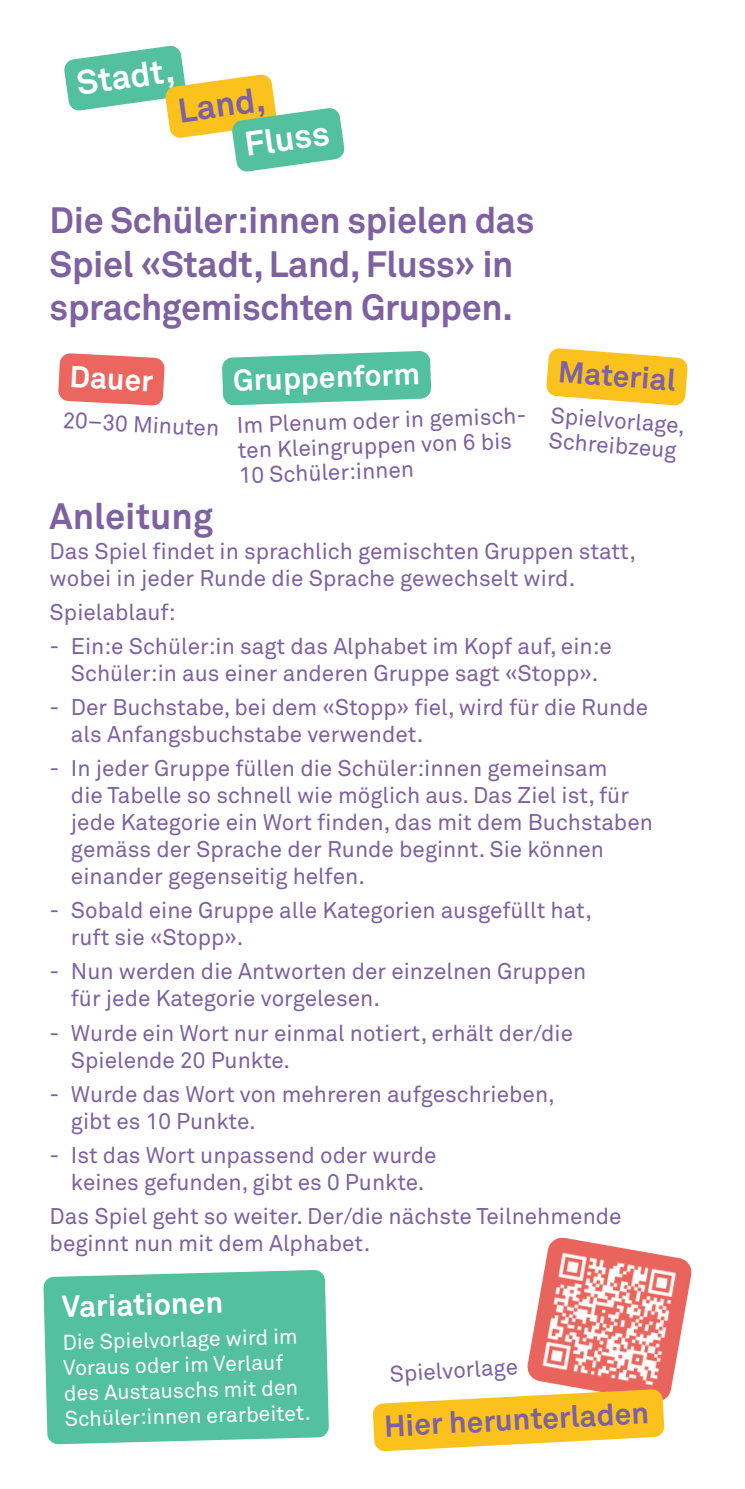
<style>
.page{position:relative;width:745px;height:1489px;background:#fff}
.page>*{position:absolute;margin:0;border:0;box-sizing:border-box;transform-origin:0 0}
.t1{font:700 36.25px/43.5px "Akkurat";letter-spacing:-.01em;color:#7d61a1}
.t2{font:700 33.75px "Akkurat";color:#fff}
.t3{font:700 33.75px "Akkurat";color:#7d61a1}
.t4{font:700 30px "Akkurat";color:#fff}
.t5{font:700 30px "Akkurat";color:#7d61a1}
.t6{font:22.5px/27px "Akkurat";color:#7d61a1}
.t7{font:21.25px/25.5px "Akkurat";color:#fff}
</style>
<div class="page">
<svg style="left:546px;top:348px;width:141px;height:58px"></svg>
<svg style="left:222px;top:351px;width:209px;height:54px;background:#69c8aa"></svg>
<svg style="left:58px;top:353px;width:107px;height:53px;background:#ed7a73"></svg>
<div style="left:43px;top:1270px;width:286px;height:174px;background:#53c09e"></div>
<svg style="left:372px;top:1237px;width:320px;height:214px"></svg>
<svg style="left:64px;top:45px;width:281px;height:127px"></svg>
<h2 class="t2" style="left:74px;top:62px;width:100px;rotate:-8deg">Stadt,</h2>
<h2 class="t3" style="left:175px;top:90px;width:89px;rotate:-8deg">Land,</h2>
<h2 class="t2" style="left:242px;top:123px;width:87px;rotate:-8deg">Fluss</h2>
<h1 class="t1" style="left:50px;top:199px;width:486px">Die Schüler:innen spielen das<br>Spiel «Stadt, Land, Fluss» in sprachgemischten Gruppen.</h1>
<h3 class="t4" style="left:71px;top:357px;width:85px;rotate:3deg">Dauer</h3>
<h3 class="t4" style="left:232px;top:361px;width:188px;rotate:-2deg">Gruppenform</h3>
<p class="t6" style="left:236px;top:413px;width:292px;line-height:25px;rotate:-2deg">Im Plenum oder in gemisch&shy;ten Kleingruppen von 6 bis<br>10 Schüler:innen</p>
<p class="t6" style="left:63px;top:407px;width:158px;rotate:3deg">20–30 Minuten</p>
<h3 class="t5" style="left:559px;top:353px;width:119px;rotate:4deg">Material</h3>
<p class="t6" style="left:551px;top:404px;width:136px;line-height:25px;rotate:4deg">Spielvorlage,<br>Schreibzeug</p>
<h1 class="t1" style="left:50px;top:494px;width:165px">Anleitung</h1>
<p class="t6" style="left:50px;top:538px;width:587px">Das Spiel findet in sprachlich gemischten Gruppen statt, wobei in jeder Runde die Sprache gewechselt wird.</p>
<p class="t6" style="left:50px;top:599px;width:127px">Spielablauf:</p>
<p class="t6" style="left:50px;top:633px;width:563px;text-align:center">- Ein:e Schüler:in sagt das Alphabet im Kopf auf, ein:e<br>Schüler:in aus einer anderen Gruppe sagt «Stopp».</p>
<p class="t6" style="left:71px;top:694px;width:578px;text-indent:-21px">- Der Buchstabe, bei dem «Stopp» fiel, wird für die Runde als Anfangsbuchstabe verwendet.</p>
<p class="t6" style="left:71px;top:755px;width:583px;text-indent:-21px">- In jeder Gruppe füllen die Schüler:innen gemeinsam<br>die Tabelle so schnell wie möglich aus. Das Ziel ist, für jede Kategorie ein Wort finden, das mit dem Buchstaben gemäss der Sprache der Runde beginnt. Sie können einander gegenseitig helfen.</p>
<p class="t6" style="left:71px;top:897px;width:522px;text-indent:-21px">- Sobald eine Gruppe alle Kategorien ausgefüllt hat, ruft sie «Stopp».</p>
<p class="t6" style="left:71px;top:958px;width:516px;text-indent:-21px">- Nun werden die Antworten der einzelnen Gruppen für jede Kategorie vorgelesen.</p>
<p class="t6" style="left:71px;top:1019px;width:503px;text-indent:-21px">- Wurde ein Wort nur einmal notiert, erhält der/die<br>Spielende 20 Punkte.</p>
<p class="t6" style="left:71px;top:1080px;width:485px;text-indent:-21px">- Wurde das Wort von mehreren aufgeschrieben, gibt es 10 Punkte.</p>
<p class="t6" style="left:50px;top:1141px;width:388px;text-align:center">- Ist das Wort unpassend oder wurde keines gefunden, gibt es 0 Punkte.</p>
<p class="t6" style="left:50px;top:1202px;width:573px">Das Spiel geht so weiter. Der/die nächste Teilnehmende beginnt nun mit dem Alphabet.</p>
<h3 class="t4" style="left:61px;top:1286px;width:163px;rotate:-1deg">Variationen</h3>
<p class="t7" style="left:62px;top:1328px;width:248px;rotate:-1deg">Die Spielvorlage wird im<br>Voraus oder im Verlauf des Austauschs mit den<br>Schüler:innen erarbeitet.</p>
<p class="t6" style="left:389px;top:1360px;width:130px;rotate:-3deg">Spielvorlage</p>
<h3 class="t5" style="left:383px;top:1407px;width:266px;rotate:-3deg">Hier herunterladen</h3>
</div>
